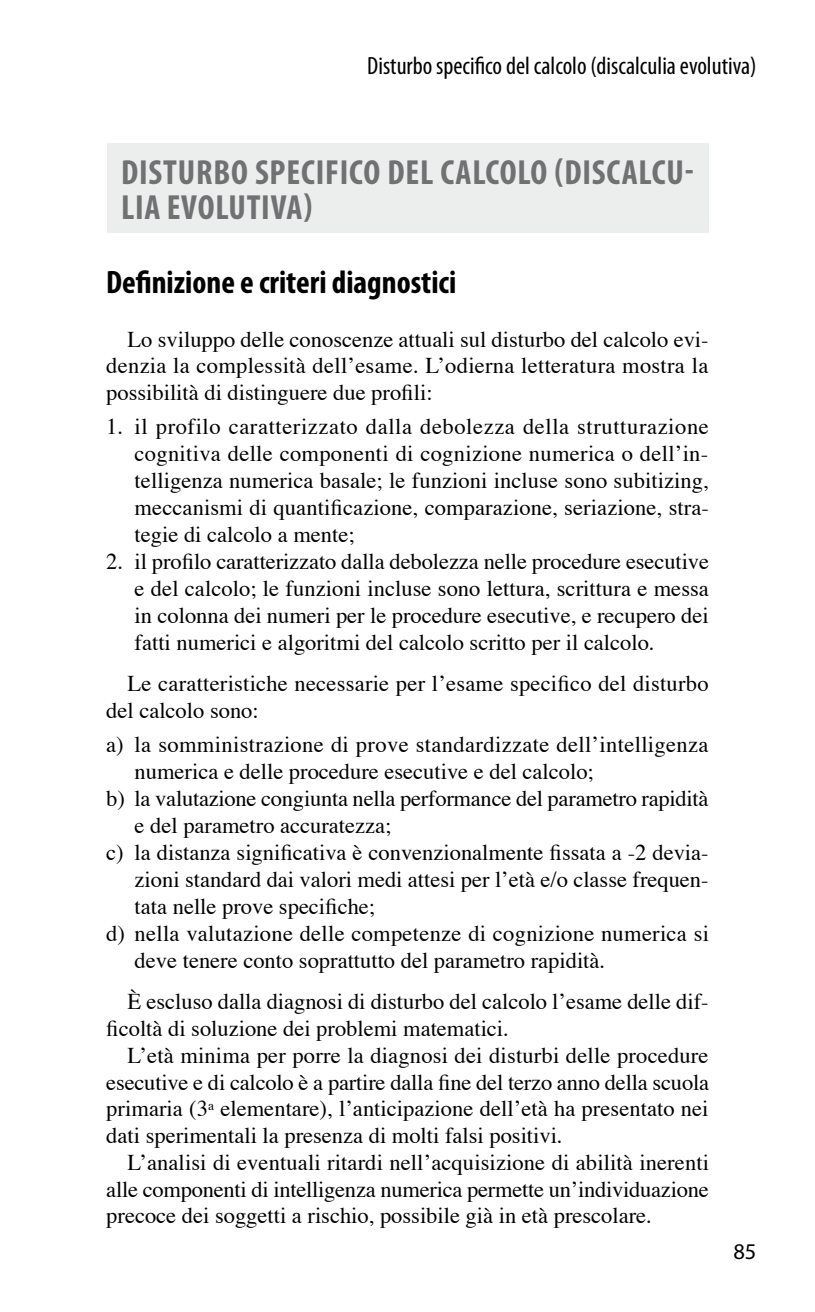
<style>
.page{position:relative;width:815px;height:1312px;background:#fff}
.page>*{position:absolute;margin:0;border:0;box-sizing:border-box;transform-origin:0 0}
.t1{font:700 condensed 35px/35px "Myriad Pro";letter-spacing:.025em;color:#707173}
.t2{font:700 condensed 32.5px "Myriad Pro";color:#000}
.t3{font:condensed 25px "Myriad Pro";color:#000}
.t4{font:22.5px/26.8px "Times";color:#000;text-align:justify}
.t5{font:22.5px "Myriad Pro";color:#000}
</style>
<div class="page">
<div style="left:107px;top:143px;width:601px;height:90px;background:#eceded"></div>
<p class="t3" style="left:367px;top:51px;width:391px">Disturbo specifico del calcolo (discalculia evolutiva)</p>
<h1 class="t1" style="left:121px;top:154px;width:574px">DISTURBO SPECIFICO DEL CALCOLO (DISCALCU-<br>LIA EVOLUTIVA)</h1>
<h2 class="t2" style="left:106px;top:262px;width:352px">DEFINIZIONE E CRITERI DIAGNOSTICI</h2>
<p class="t4" style="left:106px;top:323px;width:604px;text-indent:21px">Lo sviluppo delle conoscenze attuali sul disturbo del calcolo evi&shy;denzia la complessità dell’esame. L’odierna letteratura mostra la possibilità di distinguere due profili:</p>
<p class="t4" style="left:135px;top:411px;width:576px;text-indent:-28px">1. il profilo caratterizzato dalla debolezza della strutturazione cognitiva delle componenti di cognizione numerica o dell’in&shy;telligenza numerica basale; le funzioni incluse sono subitizing, meccanismi di quantificazione, comparazione, seriazione, stra&shy;tegie di calcolo a mente;</p>
<p class="t4" style="left:135px;top:546px;width:576px;text-indent:-28px">2. il profilo caratterizzato dalla debolezza nelle procedure esecutive e del calcolo; le funzioni incluse sono lettura, scrittura e messa in colonna dei numeri per le procedure esecutive, e recupero dei fatti numerici e algoritmi del calcolo scritto per il calcolo.</p>
<p class="t4" style="left:106px;top:668px;width:604px;text-indent:21px">Le caratteristiche necessarie per l’esame specifico del disturbo del calcolo sono:</p>
<p class="t4" style="left:106px;top:729px;width:604px">a) la somministrazione di prove standardizzate dell’intelligenza</p>
<p class="t4" style="left:135px;top:756px;width:461px">numerica e delle procedure esecutive e del calcolo;</p>
<p class="t4" style="left:106px;top:783px;width:604px">b) la valutazione congiunta nella performance del parametro rapidità</p>
<p class="t4" style="left:135px;top:810px;width:258px">e del parametro accuratezza;</p>
<p class="t4" style="left:106px;top:837px;width:604px">c) la distanza significativa è convenzionalmente fissata a -2 devia-</p>
<p class="t4" style="left:135px;top:864px;width:576px">zioni standard dai valori medi attesi per l’età e/o classe frequen-</p>
<p class="t4" style="left:135px;top:891px;width:242px">tata nelle prove specifiche;</p>
<p class="t4" style="left:106px;top:918px;width:604px">d) nella valutazione delle competenze di cognizione numerica si</p>
<p class="t4" style="left:135px;top:945px;width:472px">deve tenere conto soprattutto del parametro rapidità.</p>
<p class="t4" style="left:106px;top:986px;width:604px;text-indent:21px">È escluso dalla diagnosi di disturbo del calcolo l’esame delle dif&shy;ficoltà di soluzione dei problemi matematici.</p>
<p class="t4" style="left:106px;top:1039px;width:604px;text-indent:21px">L’età minima per porre la diagnosi dei disturbi delle procedure esecutive e di calcolo è a partire dalla fine del terzo anno della scuola primaria (3<sup>a</sup> elementare), l’anticipazione dell’età ha presentato nei dati sperimentali la presenza di molti falsi positivi.</p>
<p class="t4" style="left:106px;top:1146px;width:604px;text-indent:21px">L’analisi di eventuali ritardi nell’acquisizione di abilità inerenti alle componenti di intelligenza numerica permette un’individuazione precoce dei soggetti a rischio, possibile già in età prescolare.</p>
<p class="t5" style="left:733px;top:1236px;width:25px">85</p>
</div>
